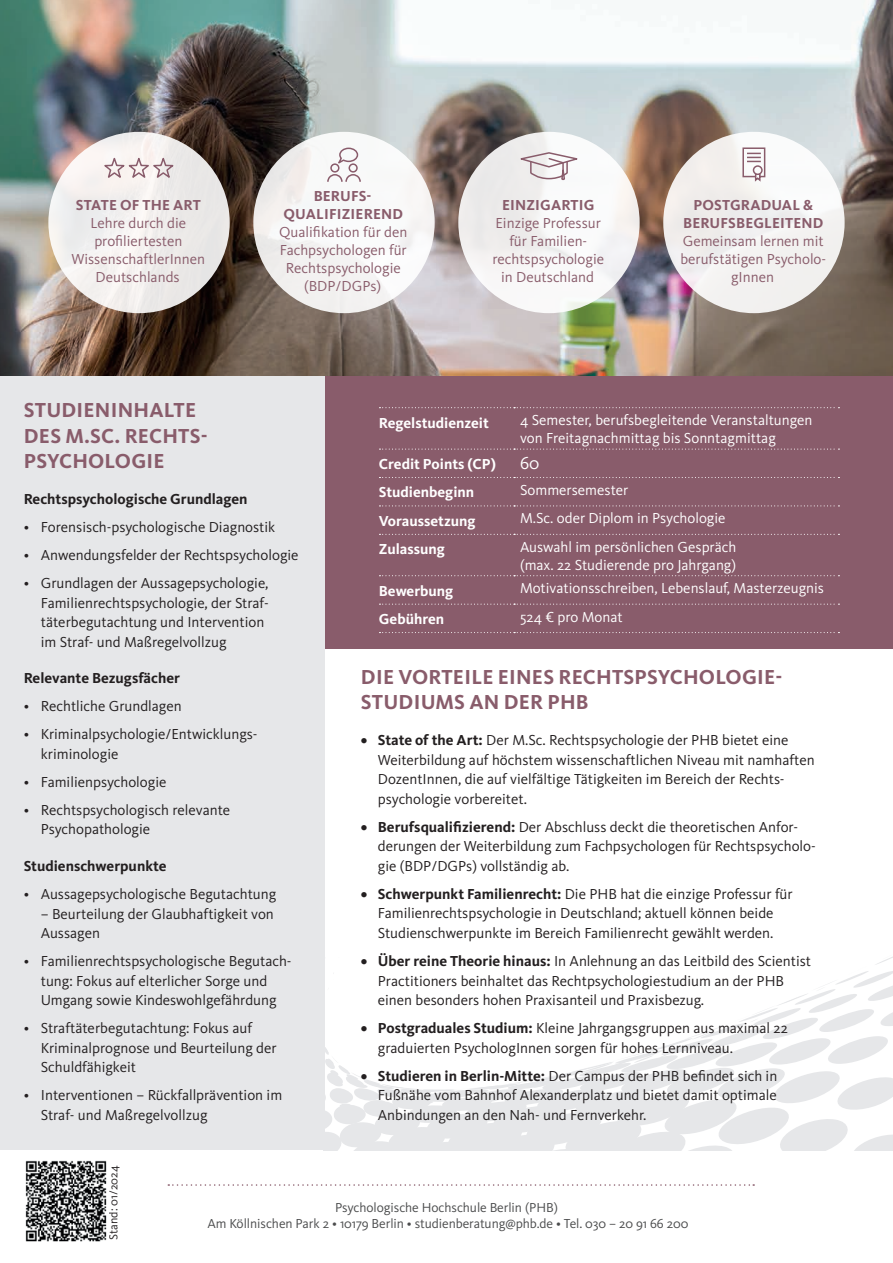
<style>
.page{position:relative;width:893px;height:1263px;background:#fff}
.page>*{position:absolute;margin:0;border:0;box-sizing:border-box;transform-origin:0 0}
.t1{font:700 21px/25.2px "Kievit OT";letter-spacing:.01em;color:#895c6b}
.t2{font:18px "Kievit OT";color:#fff}
.t3{font:15px/19.5px "Kievit OT";color:#231f20}
.t4{font:15px/18px "Kievit OT";color:#fff}
.t5{font:15px/18px "Kievit OT";color:#895c6b;text-align:center}
.t6{font:700 15px "Kievit OT";color:#fff}
.t7{font:700 15px/18px "Kievit OT";letter-spacing:.01em;color:#895c6b;text-align:center}
.t8{font:700 15px "Kievit OT";color:#231f20}
.t9{font:13.5px/16.2px "Kievit OT";letter-spacing:-.005em;color:#4b4c4d;text-align:center}
.t10{font:12px "Kievit OT";color:#231f20}
.s1{font-weight:700}
</style>
<div class="page">
<svg style="left:168px;top:1184px;width:586px;height:2px"></svg>
<img style="left:0;top:0;width:893px;height:376px">
<div style="left:48px;top:132px;width:182px;height:181px;background:#efeded;border-radius:50%"></div>
<div style="left:458px;top:132px;width:182px;height:181px;background:linear-gradient(to right,#eeeded,#f9f8f8);border-radius:50%"></div>
<div style="left:253px;top:132px;width:182px;height:181px;background:linear-gradient(to right,#eeedec,#fafafb);border-radius:50%"></div>
<div style="left:663px;top:132px;width:182px;height:181px;background:#f2f1f0;border-radius:50%"></div>
<svg style="left:324px;top:953px;width:569px;height:197px"></svg>
<div style="left:324px;top:376px;width:569px;height:272px;background:#895c6b"></div>
<div style="left:0;top:376px;width:324px;height:774px;background:#e6e7e9"></div>
<svg style="left:379px;top:407px;width:460px;height:1px"></svg>
<svg style="left:379px;top:449px;width:460px;height:1px"></svg>
<svg style="left:379px;top:477px;width:460px;height:1px"></svg>
<svg style="left:379px;top:505px;width:460px;height:1px"></svg>
<svg style="left:379px;top:534px;width:460px;height:1px"></svg>
<svg style="left:379px;top:575px;width:460px;height:1px"></svg>
<svg style="left:379px;top:604px;width:460px;height:1px"></svg>
<svg style="left:379px;top:632px;width:460px;height:1px"></svg>
<svg style="left:326px;top:147px;width:36px;height:36px"></svg>
<svg style="left:742px;top:147px;width:24px;height:35px"></svg>
<svg style="left:515px;top:151px;width:64px;height:31px"></svg>
<svg style="left:101px;top:157px;width:73px;height:24px"></svg>
<img style="left:25px;top:1160px;width:82px;height:82px">
<p class="t7" style="left:76px;top:196px;width:126px">STATE OF THE ART</p>
<p class="t5" style="left:72px;top:214px;width:135px">Lehre durch die profiliertesten<br>WissenschaftlerInnen<br>Deutschlands</p>
<p class="t7" style="left:284px;top:187px;width:121px">BERUFS-<br>QUALIFIZIEREND</p>
<p class="t5" style="left:279px;top:223px;width:130px">Qualifikation für den<br>Fachpsychologen für<br>Rechtspsychologie (BDP/DGPs)</p>
<p class="t7" style="left:502px;top:196px;width:94px">EINZIGARTIG</p>
<p class="t5" style="left:492px;top:214px;width:113px">Einzige Professur für Familien&shy;rechtspsychologie in Deutschland</p>
<p class="t7" style="left:683px;top:196px;width:142px">POSTGRADUAL &amp;<br>BERUFSBEGLEITEND</p>
<p class="t5" style="left:680px;top:232px;width:147px">Gemeinsam lernen mit berufstätigen Psycholo&shy;gInnen</p>
<h1 class="t1" style="left:24px;top:398px;width:185px">STUDIENINHALTE<br>DES M.SC. RECHTS-<br>PSYCHOLOGIE</h1>
<p class="t8" style="left:24px;top:491px;width:225px">Rechtspsychologische Grundlagen</p>
<p class="t3" style="left:24px;top:518px;width:253px">• Forensisch-psychologische Diagnostik</p>
<p class="t3" style="left:24px;top:546px;width:276px">• Anwendungsfelder der Rechtspsychologie</p>
<p class="t3" style="left:41px;top:574px;width:229px;text-indent:-17px">• Grundlagen der Aussagepsychologie, Familienrechtspsychologie, der Straf&shy;täterbegutachtung und Intervention im Straf- und Maßregelvollzug</p>
<p class="t8" style="left:24px;top:670px;width:158px">Relevante Bezugsfächer</p>
<p class="t3" style="left:24px;top:697px;width:159px">• Rechtliche Grundlagen</p>
<p class="t3" style="left:41px;top:725px;width:218px;text-indent:-17px">• Kriminalpsychologie/Entwicklungs&shy;kriminologie</p>
<p class="t3" style="left:24px;top:772px;width:144px">• Familienpsychologie</p>
<p class="t3" style="left:41px;top:800px;width:191px;text-indent:-17px">• Rechtspsychologisch relevante<br>Psychopathologie</p>
<p class="t8" style="left:24px;top:857px;width:144px">Studienschwerpunkte</p>
<p class="t3" style="left:24px;top:884px;width:254px">• Aussagepsychologische Begutachtung</p>
<p class="t3" style="left:41px;top:904px;width:235px">– Beurteilung der Glaubhaftigkeit von<br>Aussagen</p>
<p class="t3" style="left:24px;top:951px;width:269px;text-align:center">• Familienrechtspsychologische Begutach&shy;tung: Fokus auf elterlicher Sorge und<br>Umgang sowie Kindeswohlgefährdung</p>
<p class="t3" style="left:41px;top:1018px;width:237px;text-indent:-17px">• Straftäterbegutachtung: Fokus auf<br>Kriminalprognose und Beurteilung der<br>Schuldfähigkeit</p>
<p class="t3" style="left:41px;top:1085px;width:243px;text-indent:-17px">• Interventionen – Rückfallprävention im<br>Straf- und Maßregelvollzug</p>
<p class="t6" style="left:379px;top:414px;width:112px">Regelstudienzeit</p>
<p class="t4" style="left:520px;top:411px;width:294px">4 Semester, berufsbegleitende Veranstaltungen von Freitagnachmittag bis Sonntagmittag</p>
<p class="t6" style="left:379px;top:455px;width:119px">Credit Points (CP)</p>
<p class="t2" style="left:520px;top:453px;width:21px">60</p>
<p class="t6" style="left:379px;top:484px;width:97px">Studienbeginn</p>
<p class="t4" style="left:520px;top:481px;width:110px">Sommersemester</p>
<p class="t6" style="left:379px;top:512px;width:98px">Voraussetzung</p>
<p class="t4" style="left:520px;top:509px;width:207px">M.Sc. oder Diplom in Psychologie</p>
<p class="t6" style="left:379px;top:540px;width:67px">Zulassung</p>
<p class="t4" style="left:520px;top:538px;width:218px">Auswahl im persönlichen Gespräch (max. 22 Studierende pro Jahrgang)</p>
<p class="t6" style="left:379px;top:582px;width:76px">Bewerbung</p>
<p class="t4" style="left:520px;top:579px;width:305px">Motivationsschreiben, Lebenslauf, Masterzeugnis</p>
<p class="t6" style="left:379px;top:610px;width:67px">Gebühren</p>
<p class="t4" style="left:520px;top:608px;width:104px">524 € pro Monat</p>
<h1 class="t1" style="left:361px;top:664px;width:423px">DIE VORTEILE EINES RECHTSPSYCHOLOGIE-<br>STUDIUMS AN DER PHB</h1>
<p class="t3" style="left:378px;top:731px;width:438px;text-indent:-17px"><span class="s1">• State of the Art:</span> Der M.Sc. Rechtspsychologie der PHB bietet eine Weiterbildung auf höchstem wissenschaftlichen Niveau mit namhaften DozentInnen, die auf vielfältige Tätigkeiten im Bereich der Rechts&shy;psychologie vorbereitet.</p>
<p class="t3" style="left:378px;top:817px;width:439px;text-indent:-17px"><span class="s1">• Berufsqualifizierend:</span> Der Abschluss deckt die theoretischen Anfor&shy;derungen der Weiterbildung zum Fachpsychologen für Rechtspsycholo&shy;gie (BDP/DGPs) vollständig ab.</p>
<p class="t3" style="left:361px;top:884px;width:433px;text-align:center"><span class="s1">• Schwerpunkt Familienrecht:</span> Die PHB hat die einzige Professur für<br>Familienrechtspsychologie in Deutschland; aktuell können beide<br>Studienschwerpunkte im Bereich Familienrecht gewählt werden.</p>
<p class="t3" style="left:378px;top:951px;width:435px;text-indent:-17px"><span class="s1">• Über reine Theorie hinaus:</span> In Anlehnung an das Leitbild des Scientist<br>Practitioners beinhaltet das Rechtpsychologiestudium an der PHB einen besonders hohen Praxisanteil und Praxisbezug.</p>
<p class="t3" style="left:378px;top:1018px;width:412px;text-indent:-17px"><span class="s1">• Postgraduales Studium:</span> Kleine Jahrgangsgruppen aus maximal 22 graduierten PsychologInnen sorgen für hohes Lernniveau.</p>
<p class="t3" style="left:378px;top:1066px;width:401px;text-align:justify;text-indent:-17px"><span class="s1">• Studieren in Berlin-Mitte:</span> Der Campus der PHB befindet sich in Fußnähe vom Bahnhof Alexanderplatz und bietet damit optimale Anbindungen an den Nah- und Fernverkehr.</p>
<p class="t10" style="left:107px;top:1239px;width:76px;rotate:-90deg">Stand: 01/2024</p>
<p class="t9" style="left:207px;top:1199px;width:482px">Psychologische Hochschule Berlin (PHB)<br>Am Köllnischen Park 2 • 10179 Berlin • studienberatung@phb.de • Tel. 030 – 20 91 66 200</p>
</div>
